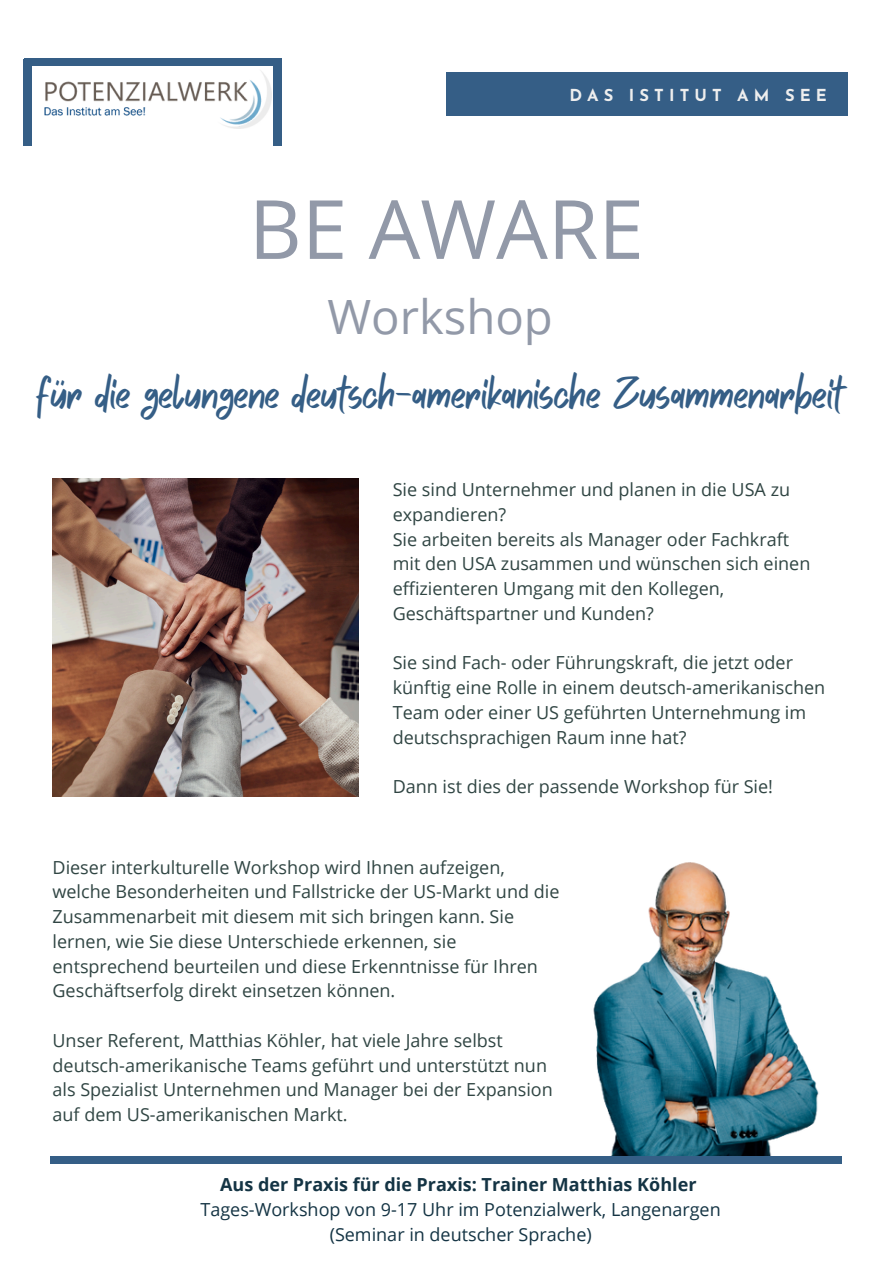
<style>
.page{position:relative;width:894px;height:1264px;background:#fff}
.page>*{position:absolute;margin:0;border:0;box-sizing:border-box;transform-origin:0 0}
.t1{font:81.75px "Open Sans";color:#9299a8}
.t2{font:47.25px "Open Sans";color:#9299a8}
.t3{font:45px "Vintage Moon";color:#355e86}
.t4{font:18px/24.8px "Open Sans";color:#304543}
.t5{font:18px "Open Sans";color:#143444}
.t6{font:700 18px "Open Sans";color:#143444}
.t7{font:700 16.5px "Josefin Sans";letter-spacing:.31em;color:#eee}
</style>
<div class="page">
<img style="left:593px;top:862px;width:226px;height:294px">
<img style="left:52px;top:479px;width:306px;height:317px">
<div style="left:446px;top:73px;width:401px;height:43px;background:#355e86"></div>
<img style="left:44px;top:71px;width:227px;height:58px">
<div style="left:24px;top:58px;width:257px;height:8px;background:#355e86"></div>
<div style="left:24px;top:59px;width:7px;height:87px;background:#355e86"></div>
<div style="left:274px;top:59px;width:7px;height:87px;background:#355e86"></div>
<div style="left:51px;top:1156px;width:790px;height:7px;background:#355e86"></div>
<p class="t7" style="left:569px;top:89px;width:259px">DAS ISTITUT AM SEE</p>
<p class="t1" style="left:249px;top:171px;width:396px">BE AWARE</p>
<p class="t2" style="left:327px;top:284px;width:227px">Workshop</p>
<h1 class="t3" style="left:36px;top:368px;width:808px">für die gelungene deutsch-amerikanische Zusammenarbeit</h1>
<p class="t4" style="left:392px;top:477px;width:399px">Sie sind Unternehmer und planen in die USA zu expandieren?</p>
<p class="t4" style="left:392px;top:526px;width:398px">Sie arbeiten bereits als Manager oder Fachkraft</p>
<p class="t4" style="left:392px;top:551px;width:419px">mit den USA zusammen und wünschen sich einen</p>
<p class="t4" style="left:392px;top:576px;width:333px">effizienteren Umgang mit den Kollegen,<br>Geschäftspartner und Kunden?</p>
<p class="t4" style="left:392px;top:650px;width:434px">Sie sind Fach- oder Führungskraft, die jetzt oder künftig eine Rolle in einem deutsch-amerikanischen Team oder einer US geführten Unternehmung im deutschsprachigen Raum inne hat?</p>
<p class="t4" style="left:392px;top:774px;width:382px">Dann ist dies der passende Workshop für Sie!</p>
<p class="t4" style="left:52px;top:854px;width:453px">Dieser interkulturelle Workshop wird Ihnen aufzeigen,</p>
<p class="t4" style="left:52px;top:879px;width:508px">welche Besonderheiten und Fallstricke der US-Markt und die Zusammenarbeit mit diesem mit sich bringen kann. Sie lernen, wie Sie diese Unterschiede erkennen, sie entsprechend beurteilen und diese Erkenntnisse für Ihren Geschäftserfolg direkt einsetzen können.</p>
<p class="t4" style="left:52px;top:1027px;width:501px">Unser Referent, Matthias Köhler, hat viele Jahre selbst deutsch-amerikanische Teams geführt und unterstützt nun als Spezialist Unternehmen und Manager bei der Expansion auf dem US-amerikanischen Markt.</p>
<p class="t6" style="left:220px;top:1172px;width:477px">Aus der Praxis für die Praxis: Trainer Matthias Köhler</p>
<h2 class="t5" style="left:200px;top:1196px;width:521px">Tages-Workshop von 9-17 Uhr im Potenzialwerk, Langenargen</h2>
<h1 class="t5" style="left:329px;top:1221px;width:263px">(Seminar in deutscher Sprache)</h1>
</div>
